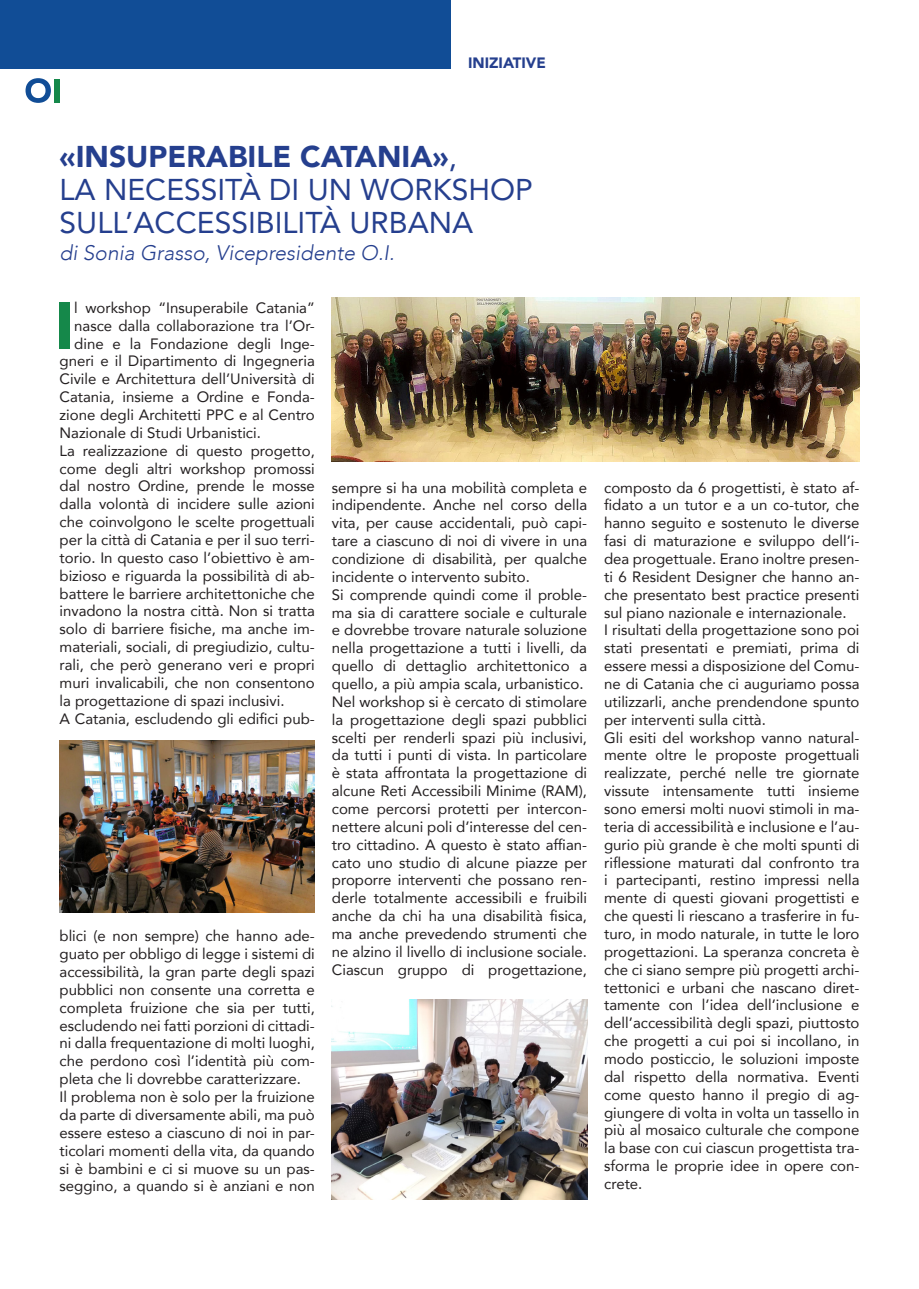
<style>
.page{position:relative;width:919px;height:1289px;background:#fff}
.page>*{position:absolute;margin:0;border:0;box-sizing:border-box;transform-origin:0 0}
.t1{font:900 65.4px "Avenir";color:#15884a}
.t2{font:30px "Avenir";color:#253f8e}
.t3{font:900 30px "Avenir";color:#253f8e}
.t4{font:italic 300 21px "Avenir";color:#253f8e}
.t5{font:15px/17.9px "Avenir";color:#231f20;text-align:justify}
.t6{font:900 15px "Avenir";color:#253f8e}
.s1{font-weight:400}
</style>
<div class="page">
<div style="left:54px;top:79px;width:6px;height:23px;background:#15884a"></div>
<svg style="left:26px;top:78px;width:25px;height:25px"></svg>
<div style="left:0;top:0;width:451px;height:68px;background:#114d96"></div>
<img style="left:332px;top:298px;width:527px;height:163px">
<img style="left:60px;top:740px;width:255px;height:172px">
<img style="left:332px;top:999px;width:255px;height:200px">
<p class="t6" style="left:468px;top:50px;width:79px">INIZIATIVE</p>
<p class="t3" style="left:60px;top:131px;width:399px">«INSUPERABILE CATANIA»<span class="s1">,</span></p>
<p class="t2" style="left:60px;top:165px;width:475px">LA NECESSITÀ DI UN WORKSHOP</p>
<p class="t2" style="left:60px;top:198px;width:415px">SULL’ACCESSIBILITÀ URBANA</p>
<p class="t4" style="left:60px;top:240px;width:336px">di Sonia Grasso, Vicepresidente O.I.</p>
<p class="t1" style="left:55px;top:270px;width:21px">I</p>
<p class="t5" style="left:74px;top:298px;width:242px">l workshop “Insuperabile Catania”</p>
<p class="t5" style="left:74px;top:316px;width:242px">nasce dalla collaborazione tra l’Or-</p>
<p class="t5" style="left:74px;top:334px;width:242px">dine e la Fondazione degli Inge-</p>
<p class="t5" style="left:60px;top:352px;width:257px">gneri e il Dipartimento di Ingegneria</p>
<p class="t5" style="left:60px;top:370px;width:257px">Civile e Architettura dell’Università di</p>
<p class="t5" style="left:60px;top:387px;width:257px">Catania, insieme a Ordine e Fonda-</p>
<p class="t5" style="left:60px;top:405px;width:257px">zione degli Architetti PPC e al Centro</p>
<p class="t5" style="left:60px;top:423px;width:203px">Nazionale di Studi Urbanistici.</p>
<p class="t5" style="left:60px;top:441px;width:257px">La realizzazione di questo progetto, come degli altri workshop promossi dal nostro Ordine, prende le mosse dalla volontà di incidere sulle azioni che coinvolgono le scelte progettuali per la città di Catania e per il suo terri&shy;torio. In questo caso l’obiettivo è am&shy;bizioso e riguarda la possibilità di ab&shy;battere le barriere architettoniche che invadono la nostra città. Non si tratta solo di barriere fisiche, ma anche im&shy;materiali, sociali, di pregiudizio, cultu&shy;rali, che però generano veri e propri muri invalicabili, che non consentono la progettazione di spazi inclusivi.</p>
<p class="t5" style="left:60px;top:709px;width:257px">A Catania, escludendo gli edifici pub-</p>
<p class="t5" style="left:60px;top:926px;width:257px">blici (e non sempre) che hanno ade&shy;guato per obbligo di legge i sistemi di accessibilità, la gran parte degli spazi pubblici non consente una corretta e completa fruizione che sia per tutti, escludendo nei fatti porzioni di cittadi&shy;ni dalla frequentazione di molti luoghi, che perdono così l’identità più com&shy;pleta che li dovrebbe caratterizzare.</p>
<p class="t5" style="left:60px;top:1087px;width:257px">Il problema non è solo per la fruizione da parte di diversamente abili, ma può essere esteso a ciascuno di noi in par&shy;ticolari momenti della vita, da quando si è bambini e ci si muove su un pas&shy;seggino, a quando si è anziani e non</p>
<p class="t5" style="left:332px;top:478px;width:257px">sempre si ha una mobilità completa e indipendente. Anche nel corso della vita, per cause accidentali, può capi&shy;tare a ciascuno di noi di vivere in una condizione di disabilità, per qualche incidente o intervento subito.</p>
<p class="t5" style="left:332px;top:585px;width:257px">Si comprende quindi come il proble&shy;ma sia di carattere sociale e culturale e dovrebbe trovare naturale soluzione nella progettazione a tutti i livelli, da quello di dettaglio architettonico a quello, a più ampia scala, urbanistico.</p>
<p class="t5" style="left:332px;top:692px;width:257px">Nel workshop si è cercato di stimolare la progettazione degli spazi pubblici scelti per renderli spazi più inclusivi, da tutti i punti di vista. In particolare è stata affrontata la progettazione di alcune Reti Accessibili Minime (RAM), come percorsi protetti per intercon&shy;nettere alcuni poli d’interesse del cen&shy;tro cittadino. A questo è stato affian&shy;cato uno studio di alcune piazze per proporre interventi che possano ren&shy;derle totalmente accessibili e fruibili anche da chi ha una disabilità fisica, ma anche prevedendo strumenti che ne alzino il livello di inclusione sociale.</p>
<p class="t5" style="left:332px;top:960px;width:257px">Ciascun gruppo di progettazione,</p>
<p class="t5" style="left:604px;top:478px;width:257px">composto da 6 progettisti, è stato af&shy;fidato a un tutor e a un co-tutor, che hanno seguito e sostenuto le diverse fasi di maturazione e sviluppo dell’i&shy;dea progettuale. Erano inoltre presen&shy;ti 6 Resident Designer che hanno an&shy;che presentato best practice presenti sul piano nazionale e internazionale.</p>
<p class="t5" style="left:604px;top:621px;width:257px">I risultati della progettazione sono poi stati presentati e premiati, prima di essere messi a disposizione del Comu&shy;ne di Catania che ci auguriamo possa utilizzarli, anche prendendone spunto per interventi sulla città.</p>
<p class="t5" style="left:604px;top:728px;width:257px">Gli esiti del workshop vanno natural&shy;mente oltre le proposte progettuali realizzate, perché nelle tre giornate vissute intensamente tutti insieme sono emersi molti nuovi stimoli in ma&shy;teria di accessibilità e inclusione e l’au&shy;gurio più grande è che molti spunti di riflessione maturati dal confronto tra i partecipanti, restino impressi nella mente di questi giovani progettisti e che questi li riescano a trasferire in fu&shy;turo, in modo naturale, in tutte le loro progettazioni. La speranza concreta è che ci siano sempre più progetti archi&shy;tettonici e urbani che nascano diret&shy;tamente con l’idea dell’inclusione e dell’accessibilità degli spazi, piuttosto che progetti a cui poi si incollano, in modo posticcio, le soluzioni imposte dal rispetto della normativa. Eventi come questo hanno il pregio di ag&shy;giungere di volta in volta un tassello in più al mosaico culturale che compone la base con cui ciascun progettista tra&shy;sforma le proprie idee in opere con&shy;crete.</p>
</div>
